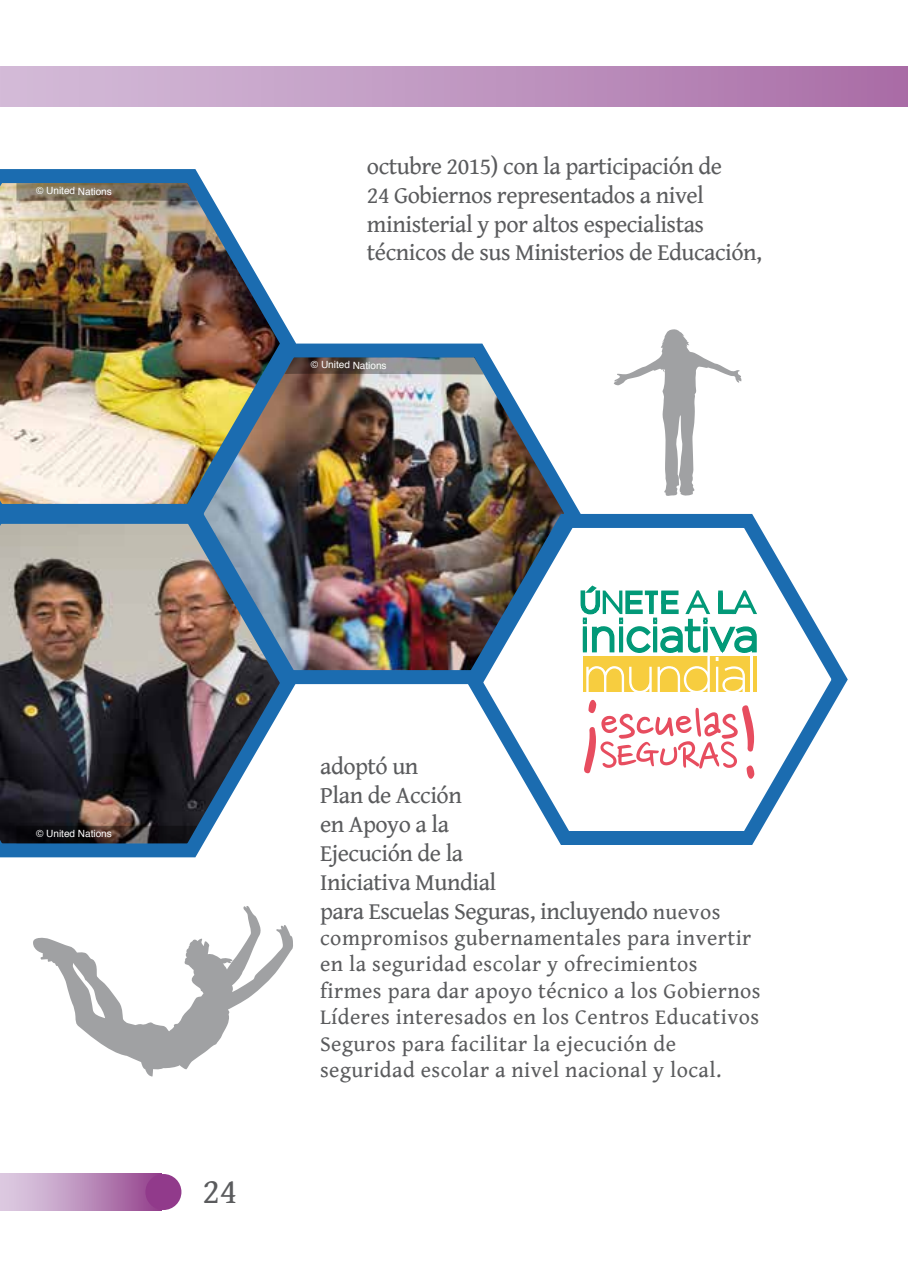
<style>
.page{position:relative;width:908px;height:1282px;background:#fff}
.page>*{position:absolute;margin:0;border:0;box-sizing:border-box;transform-origin:0 0}
.t1{font:36px "Gentium Book Basic";color:#5a5b5d}
.t2{font:24px/28.8px "Gentium Book Basic";letter-spacing:-.02em;color:#5a5b5d}
.t3{font:22px/26.4px "Gentium Book Basic";letter-spacing:.02em;color:#5a5b5d}
.t4{font:10px "Helvetica";color:#fff}
.s1{font-size:22px}
</style>
<div class="page">
<div style="left:0;top:67px;width:907px;height:39px;background:linear-gradient(to right,#d5bfda,#aa6fa8)"></div>
<div style="left:0;top:1173px;width:162px;height:36px;background:linear-gradient(to right,#e2d7e9,#96478f)"></div>
<div style="left:145px;top:1173px;width:36px;height:36px;background:#913a8b;border-radius:50%"></div>
<img style="left:0;top:169px;width:289px;height:327px">
<img style="left:0;top:496px;width:292px;height:362px">
<img style="left:179px;top:331px;width:395px;height:360px">
<svg style="left:33px;top:906px;width:260px;height:170px"></svg>
<svg style="left:457px;top:502px;width:391px;height:343px"></svg>
<svg style="left:614px;top:329px;width:127px;height:167px"></svg>
<svg style="left:16px;top:825px;width:181px;height:18px;background:#201c1e"></svg>
<svg style="left:16px;top:183px;width:181px;height:18px;background:#766d5b"></svg>
<svg style="left:284px;top:357px;width:199px;height:17px;background:#706e70"></svg>
<p class="t4" style="left:36px;top:183px;width:77px">© United Nations</p>
<p class="t2" style="left:367px;top:151px;width:396px">octubre 2015) con la participación de<br>24 Gobiernos representados a nivel ministerial y por altos especialistas técnicos de sus Ministerios de Educación,</p>
<p class="t4" style="left:311px;top:357px;width:77px">© United Nations</p>
<p class="t4" style="left:36px;top:825px;width:77px">© United Nations</p>
<h1 class="t1" style="left:202px;top:1164px;width:36px">24</h1>
<p class="t2" style="left:320px;top:751px;width:401px">adoptó un<br>Plan de Acción<br>en Apoyo a la<br>Ejecución de la<br>Iniciativa Mundial<br>para Escuelas Seguras, incluyendo <span class="s1">nuevos</span></p>
<p class="t3" style="left:320px;top:923px;width:442px">compromisos gubernamentales para invertir en la seguridad escolar y ofrecimientos firmes para dar apoyo técnico a los Gobiernos Líderes interesados en los Centros Educativos Seguros para facilitar la ejecución de seguridad escolar a nivel nacional y local.</p>
</div>
